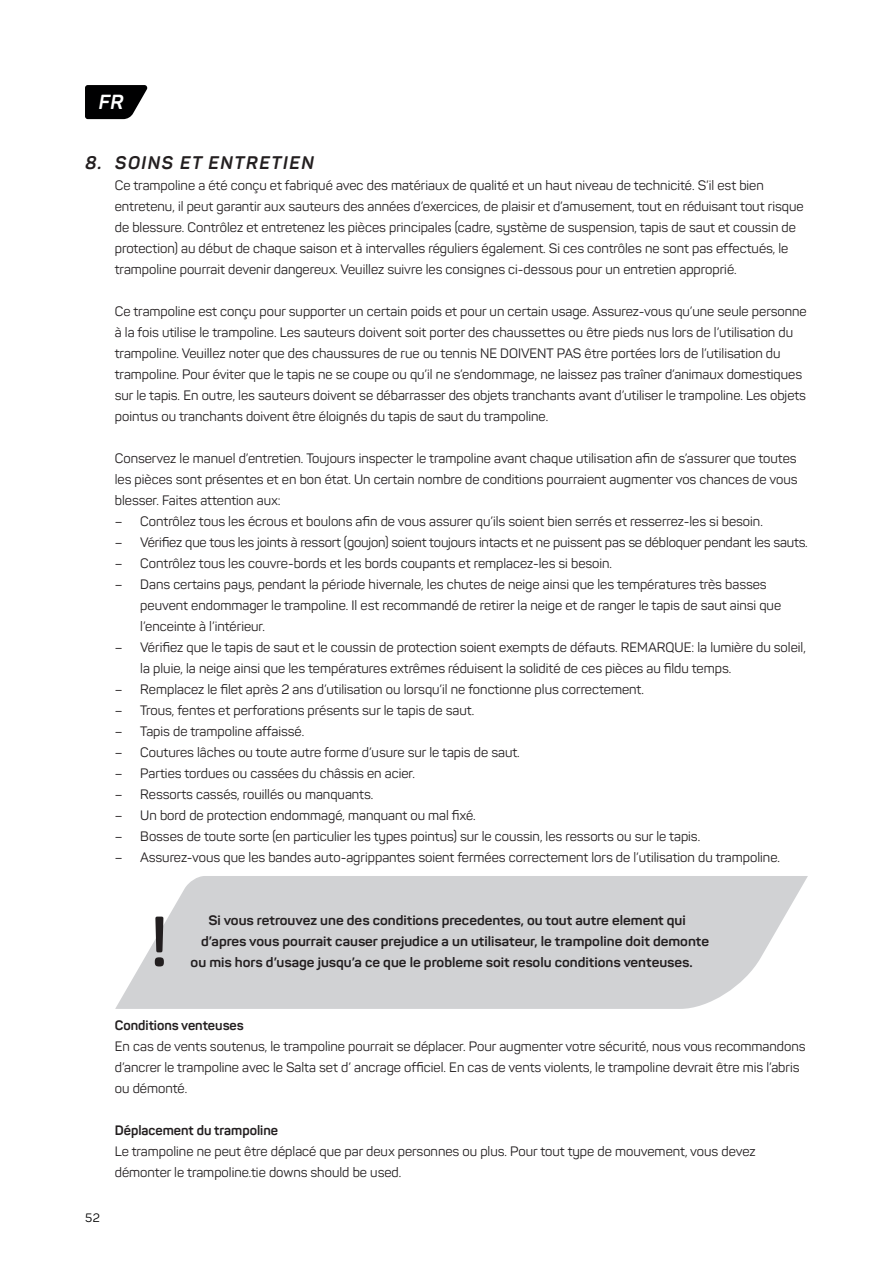
<style>
.page{position:relative;width:893px;height:1263px;background:#fff}
.page>*{position:absolute;margin:0;border:0;box-sizing:border-box;transform-origin:0 0}
.t1{font:700 66.75px "Panton";color:#231f20}
.t2{font:italic 700 20.1px "Panton";color:#fff}
.t3{font:italic 700 18px "Panton";letter-spacing:.085em;color:#231f20}
.t4{font:13.5px/21px "Panton";color:#231f20}
.t5{font:700 13.5px/21px "Panton";color:#231f20;scale:1.06 1}
.t6{font:700 13.5px "Panton";color:#231f20}
.t7{font:12px "Panton";color:#000001}
</style>
<div class="page">
<svg style="left:85px;top:85px;width:63px;height:34px;background:#242424"></svg>
<svg style="left:115px;top:876px;width:693px;height:133px;background:#d6d7d9"></svg>
<h2 class="t2" style="left:99px;top:90px;width:26px">FR</h2>
<h3 class="t3" style="left:85px;top:151px;width:230px">8. SOINS ET ENTRETIEN</h3>
<p class="t4" style="left:115px;top:175px;width:690px">Ce trampoline a été conçu et fabriqué avec des matériaux de qualité et un haut niveau de technicité. S’il est bien entretenu, il peut garantir aux sauteurs des années d’exercices, de plaisir et d’amusement, tout en réduisant tout risque de blessure. Contrôlez et entretenez les pièces principales (cadre, système de suspension, tapis de saut et coussin de protection) au début de chaque saison et à intervalles réguliers également. Si ces contrôles ne sont pas effectués, le trampoline pourrait devenir dangereux. Veuillez suivre les consignes ci-dessous pour un entretien approprié.</p>
<p class="t4" style="left:115px;top:301px;width:693px">Ce trampoline est conçu pour supporter un certain poids et pour un certain usage. Assurez-vous qu’une seule personne à la fois utilise le trampoline. Les sauteurs doivent soit porter des chaussettes ou être pieds nus lors de l’utilisation du trampoline. Veuillez noter que des chaussures de rue ou tennis NE DOIVENT PAS être portées lors de l’utilisation du trampoline. Pour éviter que le tapis ne se coupe ou qu’il ne s’endommage, ne laissez pas traîner d’animaux domestiques sur le tapis. En outre, les sauteurs doivent se débarrasser des objets tranchants avant d’utiliser le trampoline. Les objets pointus ou tranchants doivent être éloignés du tapis de saut du trampoline.</p>
<p class="t4" style="left:115px;top:448px;width:684px;text-align:justify">Conservez le manuel d’entretien. Toujours inspecter le trampoline avant chaque utilisation afin de s’assurer que toutes les pièces sont présentes et en bon état. Un certain nombre de conditions pourraient augmenter vos chances de vous blesser. Faites attention aux:</p>
<p class="t4" style="left:115px;top:511px;width:650px">– Contrôlez tous les écrous et boulons afin de vous assurer qu’ils soient bien serrés et resserrez-les si besoin.</p>
<p class="t4" style="left:115px;top:532px;width:694px">– Vérifiez que tous les joints à ressort (goujon) soient toujours intacts et ne puissent pas se débloquer pendant les sauts.</p>
<p class="t4" style="left:115px;top:553px;width:499px">– Contrôlez tous les couvre-bords et les bords coupants et remplacez-les si besoin.</p>
<p class="t4" style="left:140px;top:574px;width:642px;text-indent:-26px">– Dans certains pays, pendant la période hivernale, les chutes de neige ainsi que les températures très basses peuvent endommager le trampoline. Il est recommandé de retirer la neige et de ranger le tapis de saut ainsi que l’enceinte à l’intérieur.</p>
<p class="t4" style="left:140px;top:637px;width:667px;text-indent:-26px">– Vérifiez que le tapis de saut et le coussin de protection soient exempts de défauts. REMARQUE: la lumière du soleil, la pluie, la neige ainsi que les températures extrêmes réduisent la solidité de ces pièces au fildu temps.</p>
<p class="t4" style="left:115px;top:679px;width:531px">– Remplacez le filet après 2 ans d’utilisation ou lorsqu’il ne fonctionne plus correctement.</p>
<p class="t4" style="left:115px;top:700px;width:361px">– Trous, fentes et perforations présents sur le tapis de saut.</p>
<p class="t4" style="left:115px;top:721px;width:191px">– Tapis de trampoline affaissé.</p>
<p class="t4" style="left:115px;top:742px;width:406px">– Coutures lâches ou toute autre forme d’usure sur le tapis de saut.</p>
<p class="t4" style="left:115px;top:763px;width:302px">– Parties tordues ou cassées du châssis en acier.</p>
<p class="t4" style="left:115px;top:784px;width:260px">– Ressorts cassés, rouillés ou manquants.</p>
<p class="t4" style="left:115px;top:805px;width:362px">– Un bord de protection endommagé, manquant ou mal fixé.</p>
<p class="t4" style="left:115px;top:826px;width:587px">– Bosses de toute sorte (en particulier les types pointus) sur le coussin, les ressorts ou sur le tapis.</p>
<p class="t4" style="left:115px;top:847px;width:667px">– Assurez-vous que les bandes auto-agrippantes soient fermées correctement lors de l’utilisation du trampoline.</p>
<h1 class="t1" style="left:151px;top:901px;width:18px">!</h1>
<p class="t5" style="left:201px;top:909px;width:481px;text-indent:7px">Si vous retrouvez une des conditions precedentes, ou tout autre element qui d’apres vous pourrait causer prejudice a un utilisateur, le trampoline doit demonte</p>
<p class="t5" style="left:191px;top:951px;width:475px">ou mis hors d’usage jusqu’a ce que le probleme soit resolu conditions venteuses.</p>
<p class="t7" style="left:85px;top:1210px;width:16px">52</p>
<p class="t6" style="left:115px;top:1017px;width:130px">Conditions venteuses</p>
<p class="t4" style="left:115px;top:1036px;width:692px">En cas de vents soutenus, le trampoline pourrait se déplacer. Pour augmenter votre sécurité, nous vous recommandons d’ancrer le trampoline avec le Salta set d’ ancrage officiel. En cas de vents violents, le trampoline devrait être mis l’abris ou démonté.</p>
<p class="t6" style="left:115px;top:1122px;width:165px">Déplacement du trampoline</p>
<p class="t4" style="left:115px;top:1141px;width:642px">Le trampoline ne peut être déplacé que par deux personnes ou plus. Pour tout type de mouvement, vous devez démonter le trampoline.tie downs should be used.</p>
</div>
